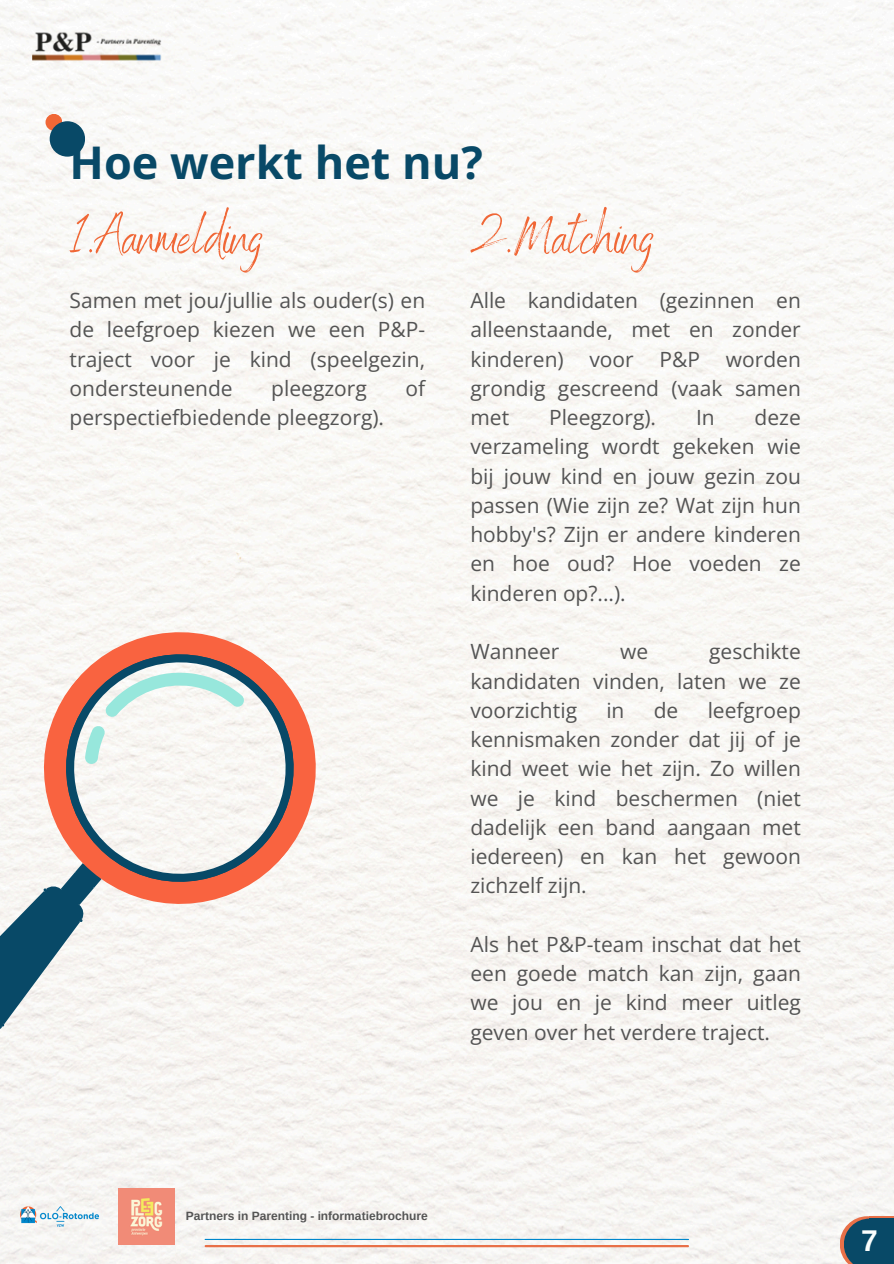
<style>
.page{position:relative;width:894px;height:1264px;background:#fff}
.page>*{position:absolute;margin:0;border:0;box-sizing:border-box;transform-origin:0 0}
.t1{font:52.5px "Benedict";color:#f06736}
.t2{font:700 45px "Open Sans";color:#084967}
.t3{font:700 30px "Arimo";color:#fbfefd}
.t4{font:21px/29.2px "Open Sans";color:#545454;text-align:justify}
.t5{font:700 12px "Arimo";color:#545454}
</style>
<div class="page">
<img style="left:0;top:0;width:893px;height:1263px">
<hr style="left:206px;top:1244px;width:481px;height:3px;background:#e87048">
<hr style="left:205px;top:1238px;width:483px;height:1px;background:#0087cc">
<img style="left:119px;top:1188px;width:56px;height:56px">
<img style="left:17px;top:1203px;width:85px;height:26px">
<svg style="left:839px;top:1216px;width:54px;height:47px;background:#385e71"></svg>
<svg style="left:0;top:959px;width:370px;height:143px;fill:#f7f5f2"></svg>
<div style="left:0;top:576px;width:371px;height:383px;background:#faf7f4"></div>
<svg style="left:0;top:608px;width:340px;height:471px;fill:#f8f5f0"></svg>
<img style="left:33px;top:22px;width:128px;height:49px">
<div style="left:45px;top:114px;width:17px;height:17px;background:#f06736;border-radius:50%"></div>
<div style="left:50px;top:121px;width:35px;height:36px;background:#084967;border-radius:50%"></div>
<h1 class="t2" style="left:70px;top:131px;width:414px">Hoe werkt het nu?</h1>
<h1 class="t1" style="left:70px;top:203px;width:195px">1.Aanmelding</h1>
<h3 class="t4" style="left:70px;top:285px;width:357px">Samen met jou/jullie als ouder(s) en de leefgroep kiezen we een P&amp;P&shy;traject voor je kind (speelgezin, ondersteunende</h3>
<h3 class="t4" style="left:271px;top:373px;width:97px">pleegzorg</h3>
<h3 class="t4" style="left:405px;top:373px;width:21px">of</h3>
<h3 class="t4" style="left:70px;top:402px;width:316px">perspectiefbiedende pleegzorg).</h3>
<p class="t1" style="left:470px;top:203px;width:185px">2.Matching</p>
<h3 class="t4" style="left:470px;top:285px;width:332px">Alle kandidaten (gezinnen en alleenstaande, met en zonder kinderen) voor P&amp;P worden grondig gescreend (vaak samen met</h3>
<h3 class="t4" style="left:470px;top:402px;width:332px;text-indent:284px">deze verzameling wordt gekeken wie bij jouw kind en jouw gezin zou passen (Wie zijn ze? Wat zijn hun hobby's? Zijn er andere kinderen en hoe oud? Hoe voeden ze kinderen op?...).</h3>
<h3 class="t4" style="left:470px;top:636px;width:90px">Wanneer</h3>
<h3 class="t4" style="left:620px;top:636px;width:30px">we</h3>
<h3 class="t4" style="left:549px;top:402px;width:109px">Pleegzorg).</h3>
<h3 class="t4" style="left:695px;top:402px;width:20px">In</h3>
<h3 class="t4" style="left:470px;top:636px;width:332px;text-indent:239px">geschikte kandidaten vinden, laten we ze voorzichtig</h3>
<h3 class="t4" style="left:470px;top:695px;width:332px;text-indent:237px">leefgroep kennismaken zonder dat jij of je kind weet wie het zijn. Zo willen we je kind beschermen (niet dadelijk een band aangaan met iedereen) en kan het gewoon zichzelf zijn.</h3>
<h3 class="t4" style="left:470px;top:929px;width:332px">Als het P&amp;P-team inschat dat het een goede match kan zijn, gaan we jou en je kind meer uitleg geven over het verdere traject.</h3>
<h3 class="t4" style="left:606px;top:695px;width:20px">in</h3>
<h3 class="t4" style="left:653px;top:695px;width:26px">de</h3>
<p class="t5" style="left:186px;top:1209px;width:243px">Partners in Parenting - informatiebrochure</p>
<p class="t3" style="left:861px;top:1223px;width:18px">7</p>
</div>
